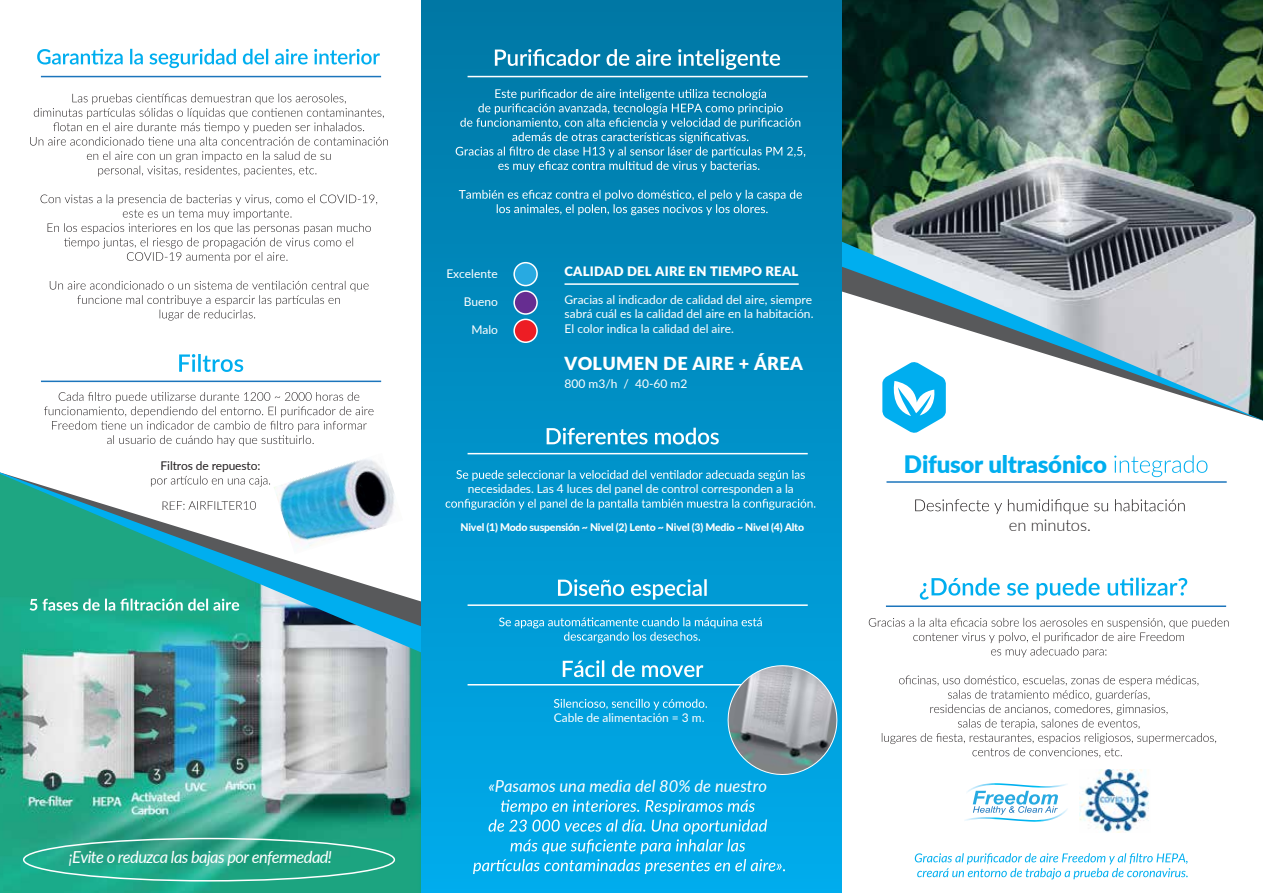
<style>
.page{position:relative;width:1263px;height:893px;background:#fff}
.page>*{position:absolute;margin:0;border:0;box-sizing:border-box;transform-origin:0 0}
.t1{font:900 24px "Lato";letter-spacing:-.01em;color:#00aeef}
.t2{font:900 18px "Lato";letter-spacing:.02em;color:#fff}
.t3{font:italic 16.5px "Lato";letter-spacing:-.035em;color:#fff}
.t4{font:italic 16.5px "Lato";color:#fff}
.t5{font:300 16.5px "Lato";letter-spacing:-.005em;color:#231f20}
.t6{font:900 13.05px "Lato";letter-spacing:.02em;color:#fff}
.t7{font:12px/14.4px "Lato";letter-spacing:-.005em;color:#fff;text-align:justify}
.t8{font:12px "Lato";letter-spacing:-.01em;color:#231f20}
.t9{font:300 12px "Lato";color:#231f20}
.t10{font:800 10.5px "Lato";letter-spacing:-.02em;color:#fff}
</style>
<div class="page">
<div style="left:421px;top:0;width:421px;height:893px;background:linear-gradient(to bottom,#0078a4,#00acec)"></div>
<svg style="left:495px;top:49px;width:285px;height:21px;background:#429cbf"></svg>
<hr style="left:564px;top:283px;width:235px;height:2px;background:#fff">
<svg style="left:37px;top:49px;width:343px;height:19px"></svg>
<svg style="left:915px;top:499px;width:270px;height:15px"></svg>
<svg style="left:1114px;top:455px;width:93px;height:22px"></svg>
<hr style="left:468px;top:76px;width:340px;height:1px;background:#fff">
<hr style="left:41px;top:76px;width:340px;height:1px;background:#1c75bc">
<hr style="left:886px;top:481px;width:341px;height:2px;background:#1c75bc">
<img style="left:0;top:474px;width:421px;height:419px">
<img style="left:842px;top:0;width:421px;height:420px">
<svg style="left:179px;top:354px;width:64px;height:18px"></svg>
<hr style="left:41px;top:381px;width:340px;height:1px;background:#1c75bc">
<img style="left:274px;top:459px;width:129px;height:95px">
<div style="left:514px;top:263px;width:23px;height:23px;background:#28aae1;border-radius:50%"></div>
<div style="left:513px;top:262px;width:25px;height:24px;border:2px solid #fff;border-radius:50%"></div>
<div style="left:514px;top:291px;width:23px;height:23px;background:#662d91;border-radius:50%"></div>
<div style="left:513px;top:290px;width:25px;height:25px;border:2px solid #fff;border-radius:50%"></div>
<div style="left:514px;top:319px;width:23px;height:23px;background:#ed1d24;border-radius:50%"></div>
<div style="left:513px;top:319px;width:25px;height:24px;border:2px solid #fff;border-radius:50%"></div>
<svg style="left:547px;top:428px;width:172px;height:16px"></svg>
<hr style="left:468px;top:453px;width:340px;height:1px;background:#fff">
<svg style="left:456px;top:470px;width:349px;height:11px;background:#37aad5"></svg>
<svg style="left:446px;top:499px;width:369px;height:11px;background:#36abd7"></svg>
<svg style="left:558px;top:579px;width:149px;height:21px"></svg>
<hr style="left:468px;top:604px;width:340px;height:2px;background:#fff">
<svg style="left:554px;top:699px;width:153px;height:11px;background:#34b3e4"></svg>
<svg style="left:882px;top:361px;width:64px;height:72px"></svg>
<svg style="left:563px;top:660px;width:140px;height:17px"></svg>
<hr style="left:468px;top:684px;width:340px;height:1px;background:#fff">
<svg style="left:724px;top:661px;width:118px;height:118px;background:#6da4ba"></svg>
<svg style="left:473px;top:800px;width:312px;height:74px;background:#27b5eb"></svg>
<svg style="left:920px;top:578px;width:267px;height:22px"></svg>
<hr style="left:886px;top:605px;width:340px;height:2px;background:#1c75bc">
<svg style="left:869px;top:618px;width:360px;height:39px"></svg>
<svg style="left:882px;top:675px;width:334px;height:83px"></svg>
<svg style="left:915px;top:853px;width:273px;height:26px"></svg>
<div style="left:23px;top:838px;width:372px;height:43px;border:2px solid #fff;border-radius:50%"></div>
<img style="left:1080px;top:769px;width:69px;height:64px">
<svg style="left:965px;top:783px;width:103px;height:39px"></svg>
<svg style="left:30px;top:94px;width:358px;height:82px"></svg>
<svg style="left:41px;top:194px;width:336px;height:69px"></svg>
<svg style="left:50px;top:281px;width:319px;height:40px"></svg>
<svg style="left:177px;top:501px;width:38px;height:9px"></svg>
<svg style="left:221px;top:501px;width:35px;height:9px"></svg>
<svg style="left:44px;top:392px;width:329px;height:54px"></svg>
<svg style="left:30px;top:599px;width:209px;height:12px"></svg>
<svg style="left:456px;top:89px;width:349px;height:83px;background:#2491ba"></svg>
<svg style="left:459px;top:190px;width:343px;height:25px;background:#2897c0"></svg>
<svg style="left:499px;top:617px;width:263px;height:26px;background:#23aadc"></svg>
<svg style="left:151px;top:476px;width:119px;height:11px"></svg>
<p class="t8" style="left:161px;top:457px;width:101px">Filtros de repuesto:</p>
<p class="t9" style="left:162px;top:497px;width:16px">RE</p>
<p class="t9" style="left:216px;top:497px;width:8px">L</p>
<h3 class="t3" style="left:69px;top:846px;width:265px">¡Evite o reduzca las bajas por enfermedad!</h3>
<p class="t7" style="left:446px;top:266px;width:53px">Excelente</p>
<p class="t7" style="left:464px;top:294px;width:36px">Bueno</p>
<p class="t7" style="left:471px;top:322px;width:28px">Malo</p>
<p class="t6" style="left:564px;top:261px;width:235px">CALIDAD DEL AIRE EN TIEMPO REAL</p>
<p class="t7" style="left:564px;top:292px;width:250px">Gracias al indicador de calidad del aire, siempre sabrá cuál es la calidad del aire en la habitación.<br>El color indica la calidad del aire.</p>
<h2 class="t2" style="left:564px;top:350px;width:240px">VOLUMEN DE AIRE + ÁREA</h2>
<p class="t7" style="left:564px;top:376px;width:124px">800 m3/h / 40-60 m2</p>
<p class="t7" style="left:468px;top:481px;width:327px">necesidades. Las 4 luces del panel de control corresponden a la</p>
<p class="t10" style="left:460px;top:519px;width:345px">Nivel (1) Modo suspensión ~ Nivel (2) Lento ~ Nivel (3) Medio ~ Nivel (4) Alto</p>
<p class="t7" style="left:554px;top:710px;width:152px">Cable de alimentación = 3 m.</p>
<h3 class="t4" style="left:488px;top:774px;width:280px">«Pasamos una media del 80% de nuestro</h3>
<h1 class="t1" style="left:904px;top:446px;width:204px">Difusor ultrasónico</h1>
<h3 class="t5" style="left:1009px;top:514px;width:84px">en minutos.</h3>
</div>
